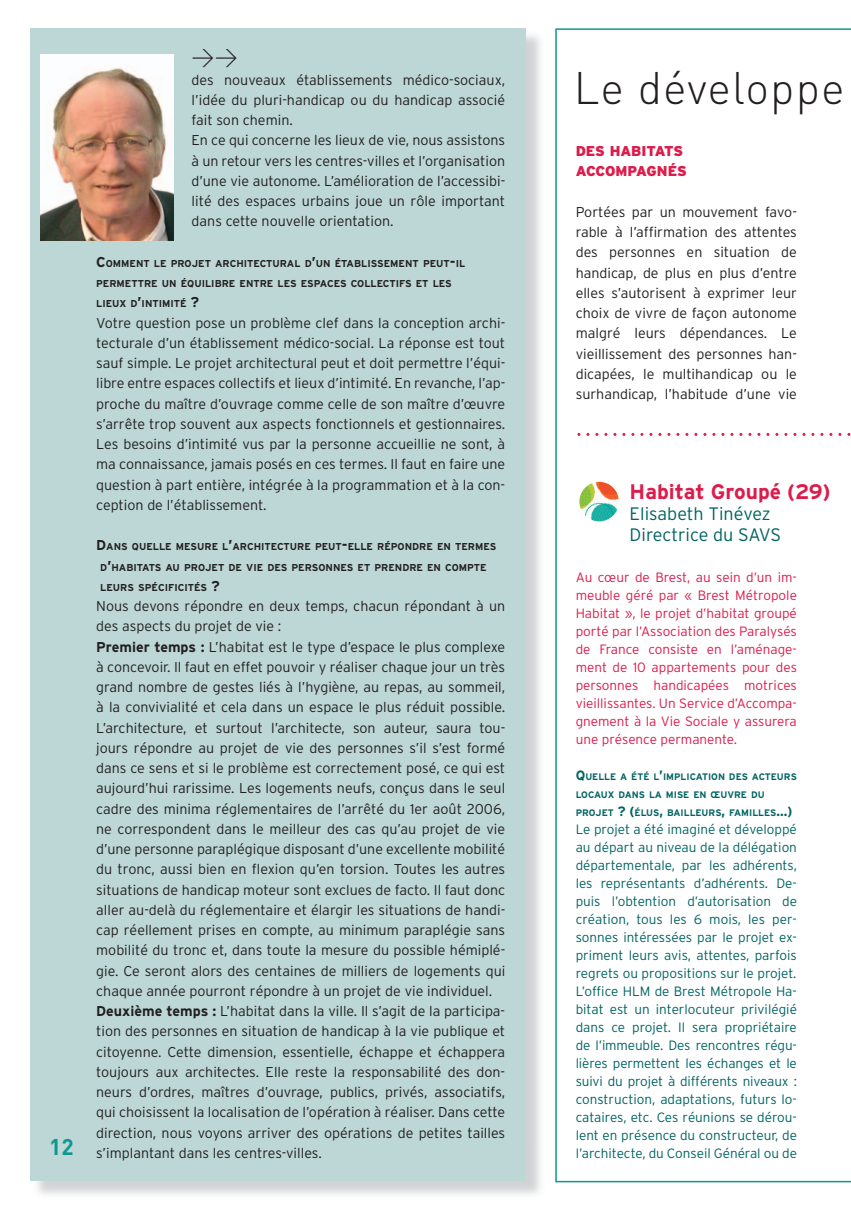
<style>
.page{position:relative;width:851px;height:1212px;background:#fff}
.page>*{position:absolute;margin:0;border:0;box-sizing:border-box;transform-origin:0 0}
.t1{font:300 45px "DIN";letter-spacing:.025em;color:#231f20}
.t2{font:700 22.5px "DIN";color:#0e988f}
.t3{font:300 22.5px "DIN";color:#231f20}
.t4{font:700 21px "Interstate";color:#dc1c4b}
.t5{font:300 18px/21px "Interstate";color:#016462}
.t6{font:300 14.25px/20.2px "Interstate";color:#231f20}
.t7{font:900 14.25px/20.2px "Interstate";color:#dc1c4b}
.t8{font:300 13.5px/18px "Interstate";color:#016462;text-align:justify}
.t9{font:300 13.5px/18px "Interstate";color:#dc1c4b;text-align:justify}
.t10{font:700 9.9px/20.2px "Interstate";color:#231f20}
.t11{font:700 9.45px/18px "Interstate";color:#016462}
.s1{font-size:14.25px}
.s2{font-weight:700}
.s3{font-size:13.5px}
</style>
<div class="page">
<svg style="left:555px;top:28px;width:295px;height:1154px"></svg>
<div style="left:30px;top:28px;width:496px;height:1153px;background:#bcd7d6"></div>
<img style="left:41px;top:54px;width:132px;height:187px">
<img style="left:579px;top:482px;width:40px;height:39px">
<svg style="left:586px;top:433px;width:265px;height:3px"></svg>
<h2 class="t2" style="left:49px;top:1132px;width:26px">12</h2>
<h2 class="t3" style="left:191px;top:42px;width:48px">&gt;&gt;</h2>
<p class="t6" style="left:191px;top:69px;width:315px">des nouveaux établissements médico-sociaux, l’idée du pluri-handicap ou du handicap associé fait son chemin.<br>En ce qui concerne les lieux de vie, nous assistons à un retour vers les centres-villes et l’organisation d’une vie autonome. L’amélioration de l’accessibi&shy;lité des espaces urbains joue un rôle important dans cette nouvelle orientation.</p>
<p class="t10" style="left:96px;top:253px;width:370px"><span class="s1">C</span>OMMENT LE PROJET ARCHITECTURAL D<span class="s1">’</span>UN ÉTABLISSEMENT PEUT<span class="s1">-</span>IL<br>PERMETTRE UN ÉQUILIBRE ENTRE LES ESPACES COLLECTIFS ET LES<br>LIEUX D<span class="s1">’</span>INTIMITÉ <span class="s1">?</span></p>
<p class="t6" style="left:96px;top:312px;width:410px;text-align:justify">Votre question pose un problème clef dans la conception archi&shy;tecturale d’un établissement médico-social. La réponse est tout sauf simple. Le projet architectural peut et doit permettre l’équi&shy;libre entre espaces collectifs et lieux d’intimité. En revanche, l’ap&shy;proche du maître d’ouvrage comme celle de son maître d’œuvre s’arrête trop souvent aux aspects fonctionnels et gestionnaires.<br>Les besoins d’intimité vus par la personne accueillie ne sont, à ma connaissance, jamais posés en ces termes. Il faut en faire une question à part entière, intégrée à la programmation et à la con&shy;ception de l’établissement.</p>
<p class="t10" style="left:100px;top:537px;width:397px;text-indent:-4px"><span class="s1">D</span>ANS QUELLE MESURE L<span class="s1">’</span>ARCHITECTURE PEUT<span class="s1">-</span>ELLE RÉPONDRE EN TERMES<br>D<span class="s1">’</span>HABITATS AU PROJET DE VIE DES PERSONNES ET PRENDRE EN COMPTE<br>LEURS SPÉCIFICITÉS <span class="s1">?</span></p>
<p class="t6" style="left:96px;top:596px;width:410px">Nous devons répondre en deux temps, chacun répondant à un des aspects du projet de vie :<br><span class="s2">Premier temps :</span> L’habitat est le type d’espace le plus complexe à concevoir. Il faut en effet pouvoir y réaliser chaque jour un très grand nombre de gestes liés à l’hygiène, au repas, au sommeil, à la convivialité et cela dans un espace le plus réduit possible.<br>L’architecture, et surtout l’architecte, son auteur, saura tou&shy;jours répondre au projet de vie des personnes s’il s’est formé dans ce sens et si le problème est correctement posé, ce qui est aujourd’hui rarissime. Les logements neufs, conçus dans le seul cadre des minima réglementaires de l’arrêté du 1er août 2006, ne correspondent dans le meilleur des cas qu’au projet de vie d’une personne paraplégique disposant d’une excellente mobilité du tronc, aussi bien en flexion qu’en torsion. Toutes les autres situations de handicap moteur sont exclues de facto. Il faut donc aller au-delà du réglementaire et élargir les situations de handi&shy;cap réellement prises en compte, au minimum paraplégie sans mobilité du tronc et, dans toute la mesure du possible hémiplé&shy;gie. Ce seront alors des centaines de milliers de logements qui chaque année pourront répondre à un projet de vie individuel.<br><span class="s2">Deuxième temps :</span> L’habitat dans la ville. Il s’agit de la participa&shy;tion des personnes en situation de handicap à la vie publique et citoyenne. Cette dimension, essentielle, échappe et échappera toujours aux architectes. Elle reste la responsabilité des don&shy;neurs d’ordres, maîtres d’ouvrage, publics, privés, associatifs, qui choisissent la localisation de l’opération à réaliser. Dans cette direction, nous voyons arriver des opérations de petites tailles s’implantant dans les centres-villes.</p>
<h1 class="t1" style="left:573px;top:60px;width:272px">Le développe</h1>
<p class="t7" style="left:575px;top:141px;width:113px">DES HABITATS<br>ACCOMPAGNÉS</p>
<p class="t6" style="left:575px;top:201px;width:223px;text-align:justify">Portées par un mouvement favo&shy;rable à l’affirmation des attentes des personnes en situation de handicap, de plus en plus d’entre elles s’autorisent à exprimer leur choix de vivre de façon autonome malgré leurs dépendances. Le vieillissement des personnes han&shy;dicapées, le multihandicap ou le surhandicap, l’habitude d’une vie</p>
<h3 class="t4" style="left:629px;top:480px;width:202px">Habitat Groupé (29)</h3>
<p class="t5" style="left:629px;top:503px;width:153px">Elisabeth Tinévez<br>Directrice du SAVS</p>
<p class="t9" style="left:575px;top:568px;width:223px">Au cœur de Brest, au sein d’un im&shy;meuble géré par « Brest Métropole Habitat », le projet d’habitat groupé porté par l’Association des Paralysés de France consiste en l’aménage&shy;ment de 10 appartements pour des personnes handicapées motrices vieillissantes. Un Service d’Accompa&shy;gnement à la Vie Sociale y assurera une présence permanente.</p>
<p class="t11" style="left:575px;top:768px;width:223px"><span class="s3">Q</span>UELLE A ÉTÉ L<span class="s3">’</span>IMPLICATION DES ACTEURS<br>LOCAUX DANS LA MISE EN ŒUVRE DU<br>PROJET <span class="s3">? (</span>ÉLUS<span class="s3">,</span> BAILLEURS<span class="s3">,</span> FAMILLES<span class="s3">…)</span></p>
<p class="t8" style="left:575px;top:820px;width:223px">Le projet a été imaginé et développé au départ au niveau de la délégation départementale, par les adhérents, les représentants d’adhérents. De&shy;puis l’obtention d’autorisation de création, tous les 6 mois, les per&shy;sonnes intéressées par le projet ex&shy;priment leurs avis, attentes, parfois regrets ou propositions sur le projet.<br>L’office HLM de Brest Métropole Ha&shy;bitat est un interlocuteur privilégié dans ce projet. Il sera propriétaire de l’immeuble. Des rencontres régu&shy;lières permettent les échanges et le suivi du projet à différents niveaux : construction, adaptations, futurs lo&shy;cataires, etc. Ces réunions se dérou&shy;lent en présence du constructeur, de l’architecte, du Conseil Général ou de</p>
</div>
